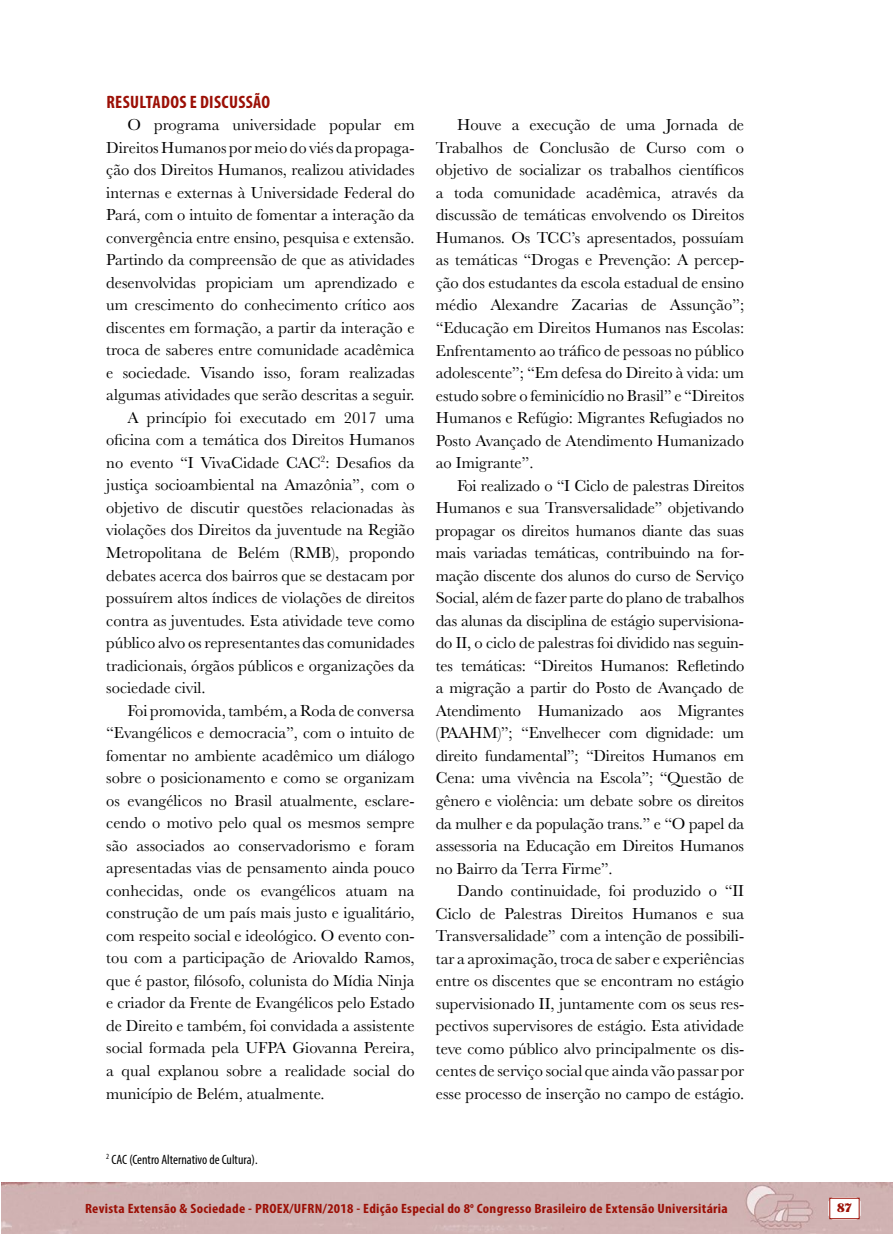
<style>
.page{position:relative;width:893px;height:1234px;background:#fff}
.page>*{position:absolute;margin:0;border:0;box-sizing:border-box;transform-origin:0 0}
.t1{font:700 condensed 18px "Myriad Pro";letter-spacing:.02em;color:#9c1006}
.t2{font:16.5px/22.5px "Baskerville";color:#000;text-align:justify}
.t3{font:700 condensed 13.5px "Myriad Pro";letter-spacing:.02em;color:#9c1006;scale:1.1 1}
.t4{font:condensed 13.5px "Myriad Pro";color:#000}
.t5{font:12px "Escafina Low";color:#9c1006;scale:1.1 1}
</style>
<div class="page">
<div style="left:1px;top:1182px;width:892px;height:51px;background:#d0b2b2"></div>
<svg style="left:828px;top:1196px;width:33px;height:23px"></svg>
<div style="left:829px;top:1197px;width:30px;height:21px;background:#fff"></div>
<p class="t1" style="left:106px;top:92px;width:165px">RESULTADOS E DISCUSSÃO</p>
<p class="t2" style="left:128px;top:113px;width:289px">O programa universidade popular em</p>
<p class="t2" style="left:106px;top:136px;width:310px">Direitos Humanos por meio do viés da propaga-</p>
<p class="t2" style="left:106px;top:158px;width:310px">ção dos Direitos Humanos, realizou atividades</p>
<p class="t2" style="left:106px;top:181px;width:310px">internas e externas à Universidade Federal do</p>
<p class="t2" style="left:106px;top:203px;width:310px">Pará, com o intuito de fomentar a interação da</p>
<p class="t2" style="left:106px;top:226px;width:310px">convergência entre ensino, pesquisa e extensão.</p>
<p class="t2" style="left:106px;top:248px;width:310px">Partindo da compreensão de que as atividades</p>
<p class="t2" style="left:106px;top:271px;width:310px">desenvolvidas propiciam um aprendizado e</p>
<p class="t2" style="left:106px;top:293px;width:310px">um crescimento do conhecimento crítico aos</p>
<p class="t2" style="left:106px;top:316px;width:310px">discentes em formação, a partir da interação e</p>
<p class="t2" style="left:106px;top:338px;width:310px">troca de saberes entre comunidade acadêmica</p>
<p class="t2" style="left:106px;top:361px;width:310px">e sociedade. Visando isso, foram realizadas</p>
<p class="t2" style="left:106px;top:383px;width:310px">algumas atividades que serão descritas a seguir.</p>
<p class="t2" style="left:128px;top:406px;width:288px">A princípio foi executado em 2017 uma</p>
<p class="t2" style="left:106px;top:428px;width:310px">oficina com a temática dos Direitos Humanos</p>
<p class="t2" style="left:106px;top:451px;width:310px">no evento “I VivaCidade CAC<sup>2</sup>: Desafios da</p>
<p class="t2" style="left:106px;top:473px;width:310px">justiça socioambiental na Amazônia”, com o</p>
<p class="t2" style="left:106px;top:496px;width:310px">objetivo de discutir questões relacionadas às</p>
<p class="t2" style="left:106px;top:518px;width:310px">violações dos Direitos da juventude na Região</p>
<p class="t2" style="left:106px;top:541px;width:310px">Metropolitana de Belém (RMB), propondo</p>
<p class="t2" style="left:106px;top:563px;width:310px">debates acerca dos bairros que se destacam por</p>
<p class="t2" style="left:106px;top:586px;width:310px">possuírem altos índices de violações de direitos</p>
<p class="t2" style="left:106px;top:608px;width:310px">contra as juventudes. Esta atividade teve como</p>
<p class="t2" style="left:106px;top:631px;width:310px">público alvo os representantes das comunidades</p>
<p class="t2" style="left:106px;top:653px;width:310px">tradicionais, órgãos públicos e organizações da</p>
<p class="t2" style="left:106px;top:676px;width:101px">sociedade civil.</p>
<p class="t2" style="left:128px;top:698px;width:289px">Foi promovida, também, a Roda de conversa</p>
<p class="t2" style="left:106px;top:721px;width:310px">“Evangélicos e democracia”, com o intuito de</p>
<p class="t2" style="left:106px;top:743px;width:310px">fomentar no ambiente acadêmico um diálogo</p>
<p class="t2" style="left:106px;top:766px;width:310px">sobre o posicionamento e como se organizam</p>
<p class="t2" style="left:106px;top:789px;width:310px">os evangélicos no Brasil atualmente, esclare-</p>
<p class="t2" style="left:106px;top:811px;width:310px">cendo o motivo pelo qual os mesmos sempre</p>
<p class="t2" style="left:106px;top:834px;width:310px">são associados ao conservadorismo e foram</p>
<p class="t2" style="left:106px;top:856px;width:310px">apresentadas vias de pensamento ainda pouco</p>
<p class="t2" style="left:106px;top:879px;width:310px">conhecidas, onde os evangélicos atuam na</p>
<p class="t2" style="left:106px;top:901px;width:310px">construção de um país mais justo e igualitário,</p>
<p class="t2" style="left:106px;top:924px;width:310px">com respeito social e ideológico. O evento con-</p>
<p class="t2" style="left:106px;top:946px;width:310px">tou com a participação de Ariovaldo Ramos,</p>
<p class="t2" style="left:106px;top:969px;width:310px">que é pastor, filósofo, colunista do Mídia Ninja</p>
<p class="t2" style="left:106px;top:991px;width:310px">e criador da Frente de Evangélicos pelo Estado</p>
<p class="t2" style="left:106px;top:1014px;width:310px">de Direito e também, foi convidada a assistente</p>
<p class="t2" style="left:106px;top:1036px;width:310px">social formada pela UFPA Giovanna Pereira,</p>
<p class="t2" style="left:106px;top:1059px;width:310px">a qual explanou sobre a realidade social do</p>
<p class="t2" style="left:106px;top:1081px;width:220px">município de Belém, atualmente.</p>
<p class="t4" style="left:106px;top:1150px;width:153px"><sup>2</sup> CAC (Centro Alternativo de Cultura).</p>
<p class="t2" style="left:436px;top:114px;width:310px;text-indent:21px">Houve a execução de uma Jornada de Trabalhos de Conclusão de Curso com o objetivo de socializar os trabalhos científicos a toda comunidade acadêmica, através da discussão de temáticas envolvendo os Direitos Humanos. Os TCC’s apresentados, possuíam as temáticas “Drogas e Prevenção: A percep&shy;ção dos estudantes da escola estadual de ensino médio Alexandre Zacarias de Assunção”; “Educação em Direitos Humanos nas Escolas:<br>Enfrentamento ao tráfico de pessoas no público adolescente”; “Em defesa do Direito à vida: um estudo sobre o feminicídio no Brasil” e “Direitos Humanos e Refúgio: Migrantes Refugiados no Posto Avançado de Atendimento Humanizado ao Imigrante”.</p>
<p class="t2" style="left:436px;top:474px;width:310px;text-indent:21px">Foi realizado o “I Ciclo de palestras Direitos Humanos e sua Transversalidade” objetivando propagar os direitos humanos diante das suas mais variadas temáticas, contribuindo na for&shy;mação discente dos alunos do curso de Serviço Social, além de fazer parte do plano de trabalhos das alunas da disciplina de estágio supervisiona&shy;do II, o ciclo de palestras foi dividido nas seguin&shy;tes temáticas: “Direitos Humanos: Refletindo a migração a partir do Posto de Avançado de Atendimento Humanizado aos Migrantes (PAAHM)”; “Envelhecer com dignidade: um direito fundamental”; “Direitos Humanos em Cena: uma vivência na Escola”; “Questão de gênero e violência: um debate sobre os direitos da mulher e da população trans.” e “O papel da assessoria na Educação em Direitos Humanos no Bairro da Terra Firme”.</p>
<p class="t2" style="left:436px;top:879px;width:310px;text-indent:21px">Dando continuidade, foi produzido o “II Ciclo de Palestras Direitos Humanos e sua Transversalidade” com a intenção de possibili&shy;tar a aproximação, troca de saber e experiências entre os discentes que se encontram no estágio supervisionado II, juntamente com os seus res&shy;pectivos supervisores de estágio. Esta atividade teve como público alvo principalmente os dis&shy;centes de serviço social que ainda vão passar por esse processo de inserção no campo de estágio.</p>
<p class="t3" style="left:85px;top:1200px;width:586px">Revista Extensão &amp; Sociedade - PROEX/UFRN/2018 - Edição Especial do 8<sup>o</sup> Congresso Brasileiro de Extensão Universitária</p>
<p class="t5" style="left:837px;top:1199px;width:15px">87</p>
</div>
